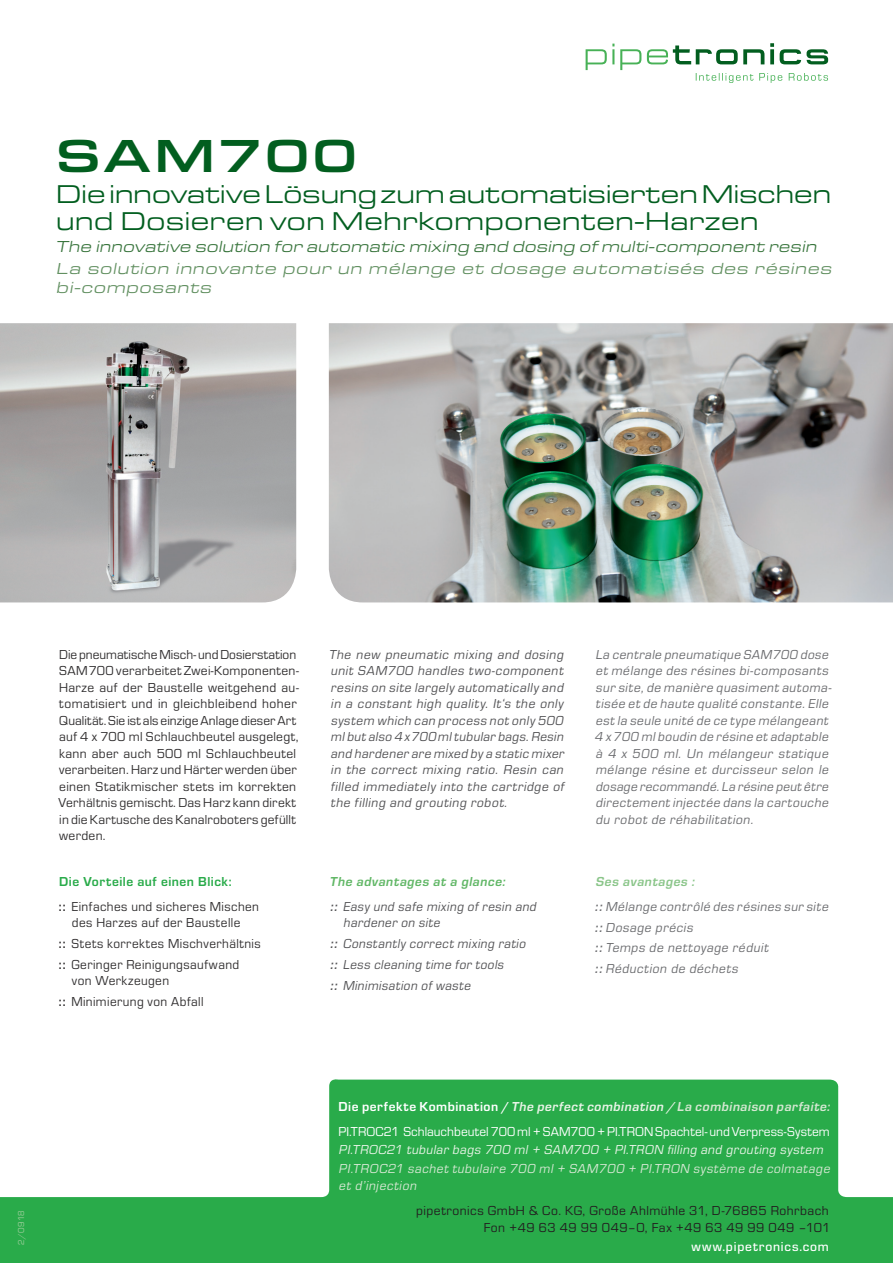
<style>
.page{position:relative;width:893px;height:1263px;background:#fff}
.page>*{position:absolute;margin:0;border:0;box-sizing:border-box;transform-origin:0 0}
.t1{font:500 48px "Eurostile Ext";letter-spacing:.06em;color:#025e1f}
.t2{font:26.7px/27px "Eurostile Ext";letter-spacing:-.005em;color:#025e1f}
.t3{font:italic 16.5px/19.5px "Eurostile Ext";color:#629061}
.t4{font:italic 16.5px "Eurostile Ext";color:#39753d;scale:.96 1}
.t5{font:13.5px/16.5px "Eurostile";letter-spacing:.03em;color:#312f30}
.t6{font:italic 13.5px/16.5px "Eurostile";color:#535355}
.t7{font:italic 13.5px/16.5px "Eurostile";color:#6c6d70}
.t8{font:13.5px/25px "Eurostile";letter-spacing:.005em;color:#fff}
.t9{font:13.5px/16.2px "Eurostile";letter-spacing:.035em;color:#231f20;text-align:right}
.t10{font:italic 13.5px/16.5px "Eurostile";color:#d5e8d2}
.t11{font:italic 13.5px "Eurostile";color:#e9f4e7}
.t12{font:500 13.5px "Eurostile T";letter-spacing:.065em;color:#fff}
.t13{font:9px "Eurostile";color:#9ccd9a}
.s1{font-weight:700;color:#29ab4a}
.s2{font-weight:700}
.s3{font-weight:700;color:#61b766}
.s4{font-weight:700;color:#8ac589}
.s5{font-weight:700;font-style:italic;color:#e9f4e7}
.s6{font-weight:700;font-style:italic;color:#d5e8d2}
</style>
<div class="page">
<svg style="left:0;top:1079px;width:893px;height:184px;fill:#29ab4a"></svg>
<img style="left:329px;top:323px;width:564px;height:279px">
<img style="left:0;top:323px;width:296px;height:279px">
<svg style="left:586px;top:43px;width:242px;height:40px"></svg>
<h1 class="t1" style="left:56px;top:121px;width:303px">SAM700</h1>
<h2 class="t2" style="left:56px;top:179px;width:777px">Die innovative Lösung zum automatisierten Mischen und Dosieren von Mehrkomponenten-Harzen</h2>
<p class="t4" style="left:56px;top:235px;width:798px">The innovative solution for automatic mixing and dosing ofmulti-component resin</p>
<p class="t3" style="left:56px;top:257px;width:781px">La solution innovante pour un mélange et dosage automatisés des résines bi-composants</p>
<p class="t5" style="left:59px;top:645px;width:242px">Die pneumatische Misch- und Dosierstation SAM 700 verarbeitet Zwei-Komponenten-Harze auf der Baustelle weitgehend au&shy;tomatisiert und in gleichbleibend hoher Qualität. Sie ist als einzige Anlage dieser Art auf 4 x 700 ml Schlauchbeutel ausgelegt, kann aber auch 500 ml Schlauchbeutel verarbeiten. Harz und Härter werden über einen Statikmischer stets im korrekten Verhältnis gemischt. Das Harz kann direkt in die Kartusche des Kanalroboters gefüllt werden.</p>
<p class="t5" style="left:59px;top:868px;width:202px;line-height:25px"><span class="s1">Die Vorteile auf einen Blick:<br></span><span class="s2">::</span> Einfaches und sicheres Mischen</p>
<p class="t5" style="left:59px;top:912px;width:204px;line-height:20.7px;text-indent:13px">des Harzes auf der Baustelle<br><span class="s2">::</span> Stets korrektes Mischverhältnis <span class="s2">::</span> Geringer Reinigungsaufwand</p>
<p class="t5" style="left:59px;top:970px;width:146px;line-height:20.7px;text-indent:13px">von Werkzeugen<br><span class="s2">::</span> Minimierung von Abfall</p>
<p class="t6" style="left:329px;top:645px;width:240px">The new pneumatic mixing and dosing unit SAM700 handles two-component resins on site largely automatically and in a constant high quality. It‘s the only system which can process notonly 500 mlbutalso 4 x 700mltubular bags.Resin and hardener are mixed by a static mixer in the correct mixing ratio. Resin can filled immediately into the cartridge of the filling and grouting robot.</p>
<p class="t6" style="left:330px;top:868px;width:211px;line-height:25px"><span class="s3">The advantages at a glance:<br></span><span class="s2">::</span> Easy und safe mixing of resin and</p>
<p class="t6" style="left:330px;top:912px;width:200px;line-height:20.7px;text-indent:13px">hardener on site<br><span class="s2">::</span> Constantly correct mixing ratio <span class="s2">::</span> Less cleaning time for tools<br><span class="s2">::</span> Minimisation of waste</p>
<p class="t7" style="left:594px;top:645px;width:241px">La centrale pneumatique SAM700 dose etmélange des résines bi-composants sur site,de manière quasimentautoma&shy;tisée etde haute qualité constante.Elle estla seule unité de ce type mélangeant 4 x 700 mlboudin de résine etadaptable à 4 x 500 ml. Un mélangeur statique mélange résine et durcisseur selon le dosage recommandé.La résine peutêtre directementinjectée dans la cartouche du robot de réhabilitation.</p>
<p class="t7" style="left:595px;top:868px;width:238px;line-height:25px"><span class="s4">Ses avantages :<br></span><span class="s2">::</span> Mélange contrôlé des résines sur site</p>
<p class="t7" style="left:595px;top:916px;width:178px;line-height:20.7px"><span class="s2">::</span> Dosage précis<br><span class="s2">::</span> Temps de nettoyage réduit <span class="s2">::</span> Réduction de déchets</p>
<p class="t13" style="left:15px;top:1245px;width:36px;rotate:-90deg">2/0918</p>
<p class="t8" style="left:339px;top:1093px;width:495px"><span class="s2">D i e p e r f e kt e Ko m b i n a t i o n /</span> <span class="s5">The perfect combination /</span> <span class="s6">La combinaison parfaite:<br></span>PI.TROC21 Schlauchbeutel 700 ml + SAM700 + PI.TRON Spachtel- und Verpress-System</p>
<p class="t11" style="left:339px;top:1141px;width:489px">PI.TROC21 tubular bags 700 ml + SAM700 + PI.TRON filling and grouting system</p>
<p class="t10" style="left:339px;top:1160px;width:496px">PI.TROC21 sachet tubulaire 700 ml + SAM700 + PI.TRON système de colmatage et d’injection</p>
<p class="t9" style="left:416px;top:1202px;width:416px">pipetronics GmbH &amp; Co. KG, Große Ahlmühle 31, D-76865 Rohrbach<br>Fon +49 63 49 99 049–0, Fax +49 63 49 99 049 –101</p>
<p class="t12" style="left:691px;top:1238px;width:139px">www.pipetronics.com</p>
</div>
